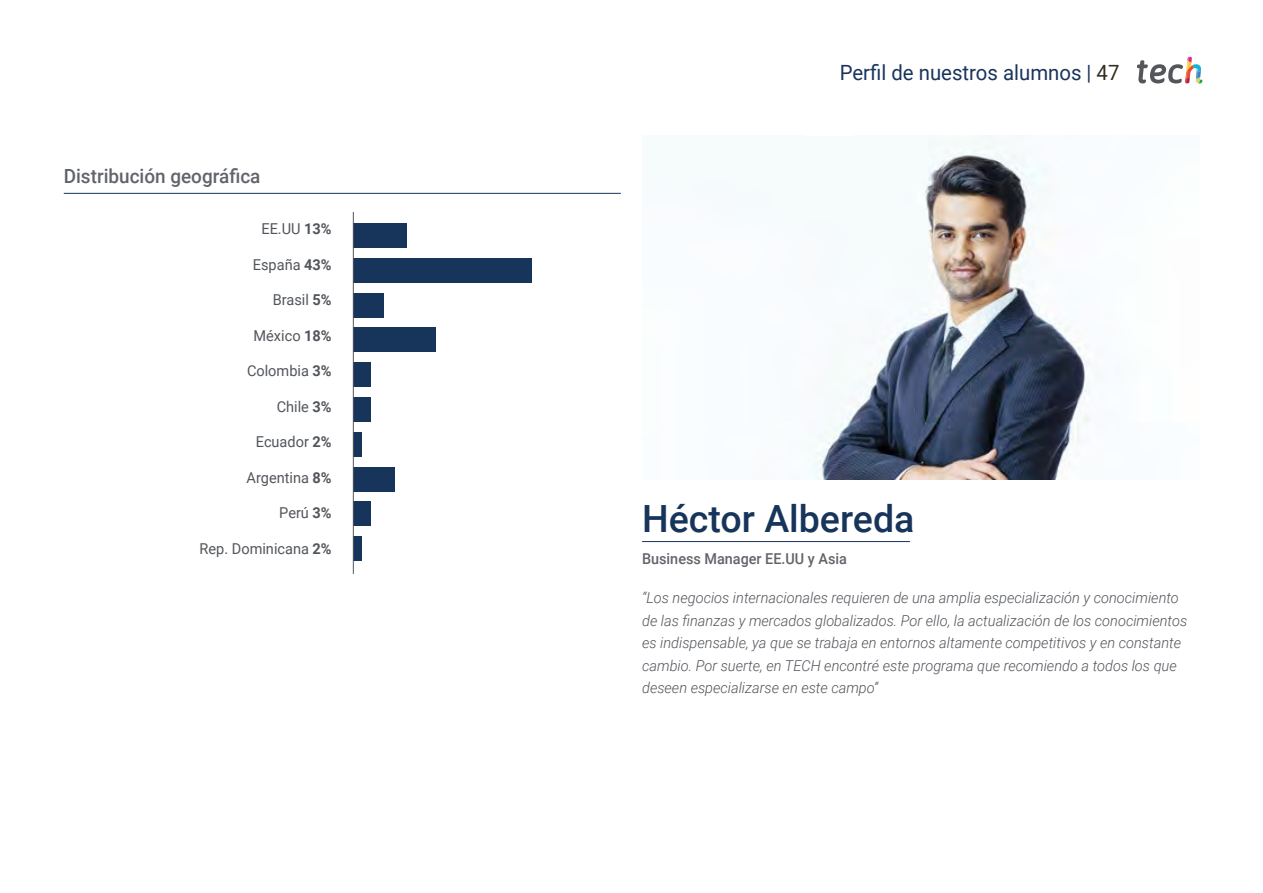
<style>
.page{position:relative;width:1263px;height:893px;background:#fff}
.page>*{position:absolute;margin:0;border:0;box-sizing:border-box;transform-origin:0 0}
.t1{font:500 37.5px "Roboto";color:#17355b}
.t2{font:21px "Roboto";color:#1a355c}
.t3{font:500 19.5px "Roboto";color:#61646a}
.t4{font:italic 300 15px/22.5px "Roboto";color:#52555b}
.t5{font:15px "Roboto";color:#52555b}
.t6{font:500 15px "Roboto";color:#61646a;scale:.96 1}
.s1{font-weight:700}
.s2{color:#312e20}
</style>
<div class="page">
<hr style="left:642px;top:541px;width:268px;height:1px;background:#17355b">
<img style="left:812px;top:136px;width:278px;height:343px">
<svg style="left:1137px;top:57px;width:65px;height:27px"></svg>
<hr style="left:64px;top:193px;width:557px;height:1px;background:#17355b">
<div style="left:353px;top:223px;width:53px;height:25px;background:#17355b"></div>
<div style="left:353px;top:397px;width:17px;height:25px;background:#17355b"></div>
<div style="left:353px;top:258px;width:179px;height:25px;background:#17355b"></div>
<div style="left:353px;top:432px;width:9px;height:25px;background:#17355b"></div>
<div style="left:353px;top:293px;width:31px;height:24px;background:#17355b"></div>
<div style="left:353px;top:467px;width:41px;height:24px;background:#17355b"></div>
<div style="left:353px;top:327px;width:82px;height:25px;background:#17355b"></div>
<div style="left:353px;top:502px;width:17px;height:24px;background:#17355b"></div>
<div style="left:353px;top:362px;width:17px;height:25px;background:#17355b"></div>
<div style="left:353px;top:536px;width:9px;height:25px;background:#17355b"></div>
<hr style="left:353px;top:212px;width:1px;height:362px;background:#52555b">
<h3 class="t3" style="left:64px;top:162px;width:198px">Distribución geográfica</h3>
<p class="t5" style="left:261px;top:218px;width:72px">EE.UU <span class="s1">13%</span></p>
<p class="t5" style="left:253px;top:254px;width:80px">España <span class="s1">43%</span></p>
<p class="t5" style="left:273px;top:289px;width:60px">Brasil <span class="s1">5%</span></p>
<p class="t5" style="left:254px;top:325px;width:80px">México <span class="s1">18%</span></p>
<p class="t5" style="left:247px;top:360px;width:86px">Colombia <span class="s1">3%</span></p>
<p class="t5" style="left:277px;top:396px;width:56px">Chile <span class="s1">3%</span></p>
<p class="t5" style="left:256px;top:431px;width:77px">Ecuador <span class="s1">2%</span></p>
<p class="t5" style="left:247px;top:467px;width:87px">Argentina <span class="s1">8%</span></p>
<p class="t5" style="left:279px;top:502px;width:54px">Perú <span class="s1">3%</span></p>
<p class="t5" style="left:200px;top:538px;width:134px">Rep. Dominicana <span class="s1">2%</span></p>
<h2 class="t2" style="left:840px;top:57px;width:281px">Perfil de nuestros alumnos | <span class="s2">47</span></h2>
<h1 class="t1" style="left:642px;top:492px;width:274px">Héctor Albereda</h1>
<p class="t6" style="left:642px;top:548px;width:215px">Business Manager EE.UU y Asia</p>
<p class="t4" style="left:642px;top:586px;width:547px">“Los negocios internacionales requieren de una amplia especialización y conocimiento de las finanzas y mercados globalizados. Por ello, la actualización de los conocimientos es indispensable, ya que se trabaja en entornos altamente competitivos y en constante cambio. Por suerte, en TECH encontré este programa que recomiendo a todos los que deseen especializarse en este campo”</p>
</div>
